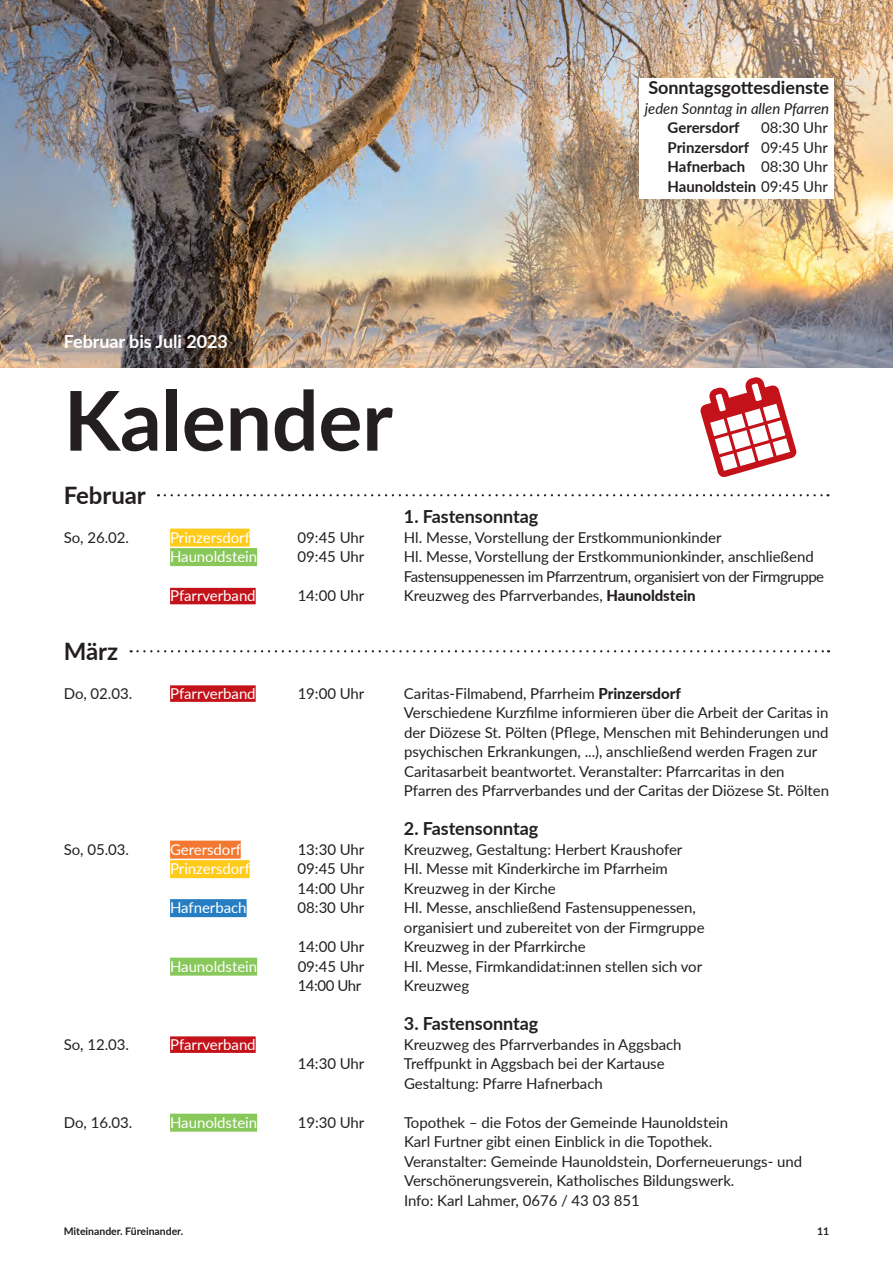
<style>
.page{position:relative;width:893px;height:1263px;background:#fff}
.page>*{position:absolute;margin:0;border:0;box-sizing:border-box;transform-origin:0 0}
.t1{font:700 82.5px "Lato";letter-spacing:-.005em;color:#231f20}
.t2{font:700 24px "Lato";letter-spacing:-.005em;color:#231f20}
.t3{font:700 18px "Lato";letter-spacing:-.005em;color:#231f20}
.t4{font:700 18px "Lato";letter-spacing:-.005em;color:#fff}
.t5{font:15px/19.5px "Lato";letter-spacing:-.005em;color:#231f20}
.t6{font:15px "Lato";letter-spacing:-.005em;color:#fff}
.t7{font:15px/19.5px "Lato";letter-spacing:-.03em;color:#231f20}
.t8{font:700 15px/19.5px "Lato";letter-spacing:-.005em;color:#231f20;text-align:justify}
.t9{font:italic 15px "Lato";letter-spacing:-.005em;color:#231f20}
.t10{font:700 10.5px "Lato";letter-spacing:-.005em;color:#231f20}
.s1{font-weight:400}
.s2{font-weight:800}
</style>
<div class="page">
<img style="left:0;top:0;width:893px;height:367px">
<svg style="left:700px;top:377px;width:97px;height:100px"></svg>
<div style="left:639px;top:78px;width:194px;height:121px;background:#fff"></div>
<div style="left:170px;top:529px;width:80px;height:18px;background:#fecb1b"></div>
<div style="left:170px;top:548px;width:87px;height:18px;background:#88c75a"></div>
<div style="left:170px;top:588px;width:86px;height:16px;background:#c4121a"></div>
<div style="left:170px;top:685px;width:86px;height:17px;background:#c4121a"></div>
<div style="left:170px;top:841px;width:71px;height:18px;background:#f37932"></div>
<div style="left:170px;top:860px;width:80px;height:18px;background:#fecb1b"></div>
<div style="left:170px;top:899px;width:77px;height:18px;background:#277dc1"></div>
<div style="left:170px;top:958px;width:87px;height:18px;background:#88c75a"></div>
<div style="left:170px;top:1036px;width:86px;height:17px;background:#c4121a"></div>
<div style="left:170px;top:1114px;width:87px;height:18px;background:#88c75a"></div>
<svg style="left:165px;top:494px;width:663px;height:2px"></svg>
<svg style="left:131px;top:650px;width:698px;height:2px"></svg>
<p class="t3" style="left:648px;top:74px;width:182px">Sonntagsgottesdienste</p>
<p class="t9" style="left:645px;top:98px;width:186px">jeden Sonntag in allen Pfarren</p>
<p class="t4" style="left:64px;top:328px;width:166px">Februar bis Juli 2023</p>
<h1 class="t1" style="left:64px;top:360px;width:331px">Kalender</h1>
<h2 class="t2" style="left:64px;top:477px;width:84px">Februar</h2>
<p class="t3" style="left:404px;top:503px;width:136px">1. Fastensonntag</p>
<p class="t8" style="left:668px;top:117px;width:74px">Gerersdorf</p>
<p class="t8" style="left:668px;top:117px;width:162px;text-indent:94px"><span class="s1">08:30 Uhr </span>Prinzersdorf <span class="s1">09:45 Uhr </span>Hafnerbach <span class="s1">08:30 Uhr </span>Haunoldstein <span class="s1">09:45 Uhr</span></p>
<p class="t5" style="left:64px;top:527px;width:67px">So, 26.02.</p>
<p class="t6" style="left:170px;top:527px;width:81px">Prinzersdorf</p>
<p class="t5" style="left:298px;top:527px;width:68px">09:45 Uhr</p>
<p class="t5" style="left:404px;top:527px;width:319px">Hl. Messe, Vorstellung der Erstkommunionkinder</p>
<p class="t6" style="left:170px;top:546px;width:89px">Haunoldstein</p>
<p class="t5" style="left:298px;top:546px;width:68px">09:45 Uhr</p>
<p class="t7" style="left:404px;top:546px;width:422px">Hl. Messe, Vorstellung der Erstkommunionkinder, anschließend<br>Fastensuppenessen im Pfarrzentrum, organisiert von der Firmgruppe</p>
<p class="t6" style="left:170px;top:585px;width:87px">Pfarrverband</p>
<p class="t5" style="left:298px;top:585px;width:68px">14:00 Uhr</p>
<p class="t5" style="left:404px;top:585px;width:293px">Kreuzweg des Pfarrverbandes, <span class="s2">Haunoldstein</span></p>
<h2 class="t2" style="left:64px;top:633px;width:56px">März</h2>
<p class="t5" style="left:64px;top:683px;width:70px">Do, 02.03.</p>
<p class="t6" style="left:170px;top:683px;width:87px">Pfarrverband</p>
<p class="t5" style="left:298px;top:683px;width:68px">19:00 Uhr</p>
<p class="t5" style="left:404px;top:683px;width:427px">Caritas-Filmabend, Pfarrheim <span class="s2">Prinzersdorf<br></span>Verschiedene Kurzfilme informieren über die Arbeit der Caritas in der Diözese St. Pölten (Pflege, Menschen mit Behinderungen und psychischen Erkrankungen, ...), anschließend werden Fragen zur Caritasarbeit beantwortet. Veranstalter: Pfarrcaritas in den Pfarren des Pfarrverbandes und der Caritas der Diözese St. Pölten</p>
<p class="t3" style="left:404px;top:815px;width:136px">2. Fastensonntag</p>
<p class="t5" style="left:64px;top:839px;width:67px">So, 05.03.</p>
<p class="t6" style="left:170px;top:839px;width:72px">Gerersdorf</p>
<p class="t5" style="left:298px;top:839px;width:68px">13:30 Uhr</p>
<p class="t5" style="left:404px;top:839px;width:280px">Kreuzweg, Gestaltung: Herbert Kraushofer</p>
<p class="t6" style="left:170px;top:858px;width:81px">Prinzersdorf</p>
<p class="t5" style="left:298px;top:858px;width:68px">09:45 Uhr</p>
<p class="t5" style="left:404px;top:858px;width:265px">Hl. Messe mit Kinderkirche im Pfarrheim</p>
<p class="t5" style="left:298px;top:878px;width:68px">14:00 Uhr</p>
<p class="t5" style="left:404px;top:878px;width:153px">Kreuzweg in der Kirche</p>
<p class="t6" style="left:170px;top:897px;width:78px">Hafnerbach</p>
<p class="t5" style="left:298px;top:897px;width:68px">08:30 Uhr</p>
<p class="t5" style="left:404px;top:897px;width:302px">Hl. Messe, anschließend Fastensuppenessen, organisiert und zubereitet von der Firmgruppe</p>
<p class="t5" style="left:298px;top:936px;width:68px">14:00 Uhr</p>
<p class="t5" style="left:404px;top:936px;width:183px">Kreuzweg in der Pfarrkirche</p>
<p class="t6" style="left:170px;top:956px;width:89px">Haunoldstein</p>
<p class="t5" style="left:298px;top:956px;width:68px">09:45 Uhr</p>
<p class="t5" style="left:404px;top:956px;width:300px">Hl. Messe, Firmkandidat:innen stellen sich vor</p>
<p class="t5" style="left:298px;top:975px;width:65px">14:00 Uhr</p>
<p class="t5" style="left:404px;top:975px;width:67px">Kreuzweg</p>
<p class="t3" style="left:404px;top:1010px;width:136px">3. Fastensonntag</p>
<p class="t5" style="left:64px;top:1034px;width:67px">So, 12.03.</p>
<p class="t6" style="left:170px;top:1034px;width:87px">Pfarrverband</p>
<p class="t5" style="left:404px;top:1034px;width:279px">Kreuzweg des Pfarrverbandes in Aggsbach</p>
<p class="t5" style="left:298px;top:1053px;width:68px">14:30 Uhr</p>
<p class="t5" style="left:404px;top:1053px;width:262px">Treffpunkt in Aggsbach bei der Kartause<br>Gestaltung: Pfarre Hafnerbach</p>
<p class="t5" style="left:64px;top:1112px;width:70px">Do, 16.03.</p>
<p class="t6" style="left:170px;top:1112px;width:89px">Haunoldstein</p>
<p class="t5" style="left:298px;top:1112px;width:68px">19:30 Uhr</p>
<p class="t5" style="left:404px;top:1112px;width:400px">Topothek – die Fotos der Gemeinde Haunoldstein<br>Karl Furtner gibt einen Einblick in die Topothek.<br>Veranstalter: Gemeinde Haunoldstein, Dorferneuerungs- und Verschönerungsverein, Katholisches Bildungswerk.<br>Info: Karl Lahmer, 0676 / 43 03 851</p>
<p class="t10" style="left:64px;top:1224px;width:121px">Miteinander. Füreinander.</p>
<p class="t10" style="left:817px;top:1224px;width:14px">11</p>
</div>
